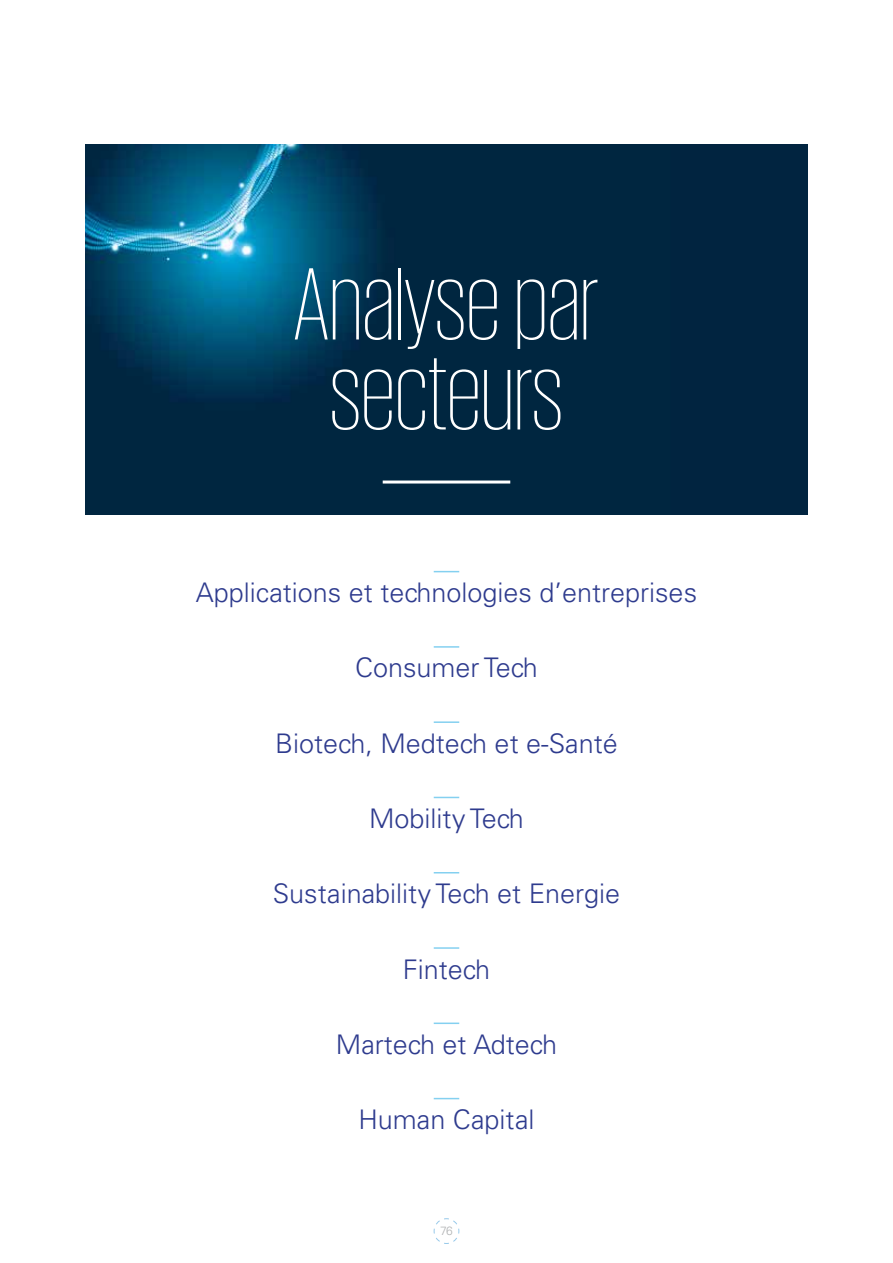
<style>
.page{position:relative;width:893px;height:1263px;background:#fff}
.page>*{position:absolute;margin:0;border:0;box-sizing:border-box;transform-origin:0 0}
.t1{font:200 105px/90px "KPMG App";color:#fff;text-align:center}
.t2{font:300 27px "Univers LT Std";color:#2e3b8e}
.t3{font:300 12px "Univers LT Std";color:#b1b3b4}
</style>
<div class="page">
<svg style="left:433px;top:1218px;width:27px;height:26px"></svg>
<img style="left:85px;top:145px;width:723px;height:369px">
<hr style="left:383px;top:480px;width:127px;height:3px;background:#fff">
<svg style="left:434px;top:571px;width:25px;height:1px"></svg>
<hr style="left:434px;top:646px;width:25px;height:2px;background:#84d0f0">
<hr style="left:434px;top:721px;width:25px;height:2px;background:#84d0f0">
<svg style="left:434px;top:797px;width:25px;height:1px"></svg>
<svg style="left:434px;top:872px;width:25px;height:1px"></svg>
<hr style="left:434px;top:947px;width:25px;height:2px;background:#84d0f0">
<hr style="left:434px;top:1022px;width:25px;height:2px;background:#84d0f0">
<svg style="left:434px;top:1098px;width:25px;height:1px"></svg>
<h1 class="t1" style="left:293px;top:257px;width:308px">Analyse par secteurs</h1>
<p class="t2" style="left:196px;top:576px;width:503px">Applications et technologies d’entreprises</p>
<p class="t2" style="left:355px;top:652px;width:184px">Consumer Tech</p>
<p class="t2" style="left:275px;top:727px;width:344px">Biotech, Medtech et e-Santé</p>
<p class="t2" style="left:369px;top:802px;width:156px">Mobility Tech</p>
<p class="t2" style="left:273px;top:877px;width:349px">Sustainability Tech et Energie</p>
<p class="t2" style="left:403px;top:953px;width:89px">Fintech</p>
<p class="t2" style="left:336px;top:1028px;width:223px">Martech et Adtech</p>
<p class="t2" style="left:358px;top:1103px;width:178px">Human Capital</p>
<p class="t3" style="left:440px;top:1223px;width:14px">76</p>
</div>
